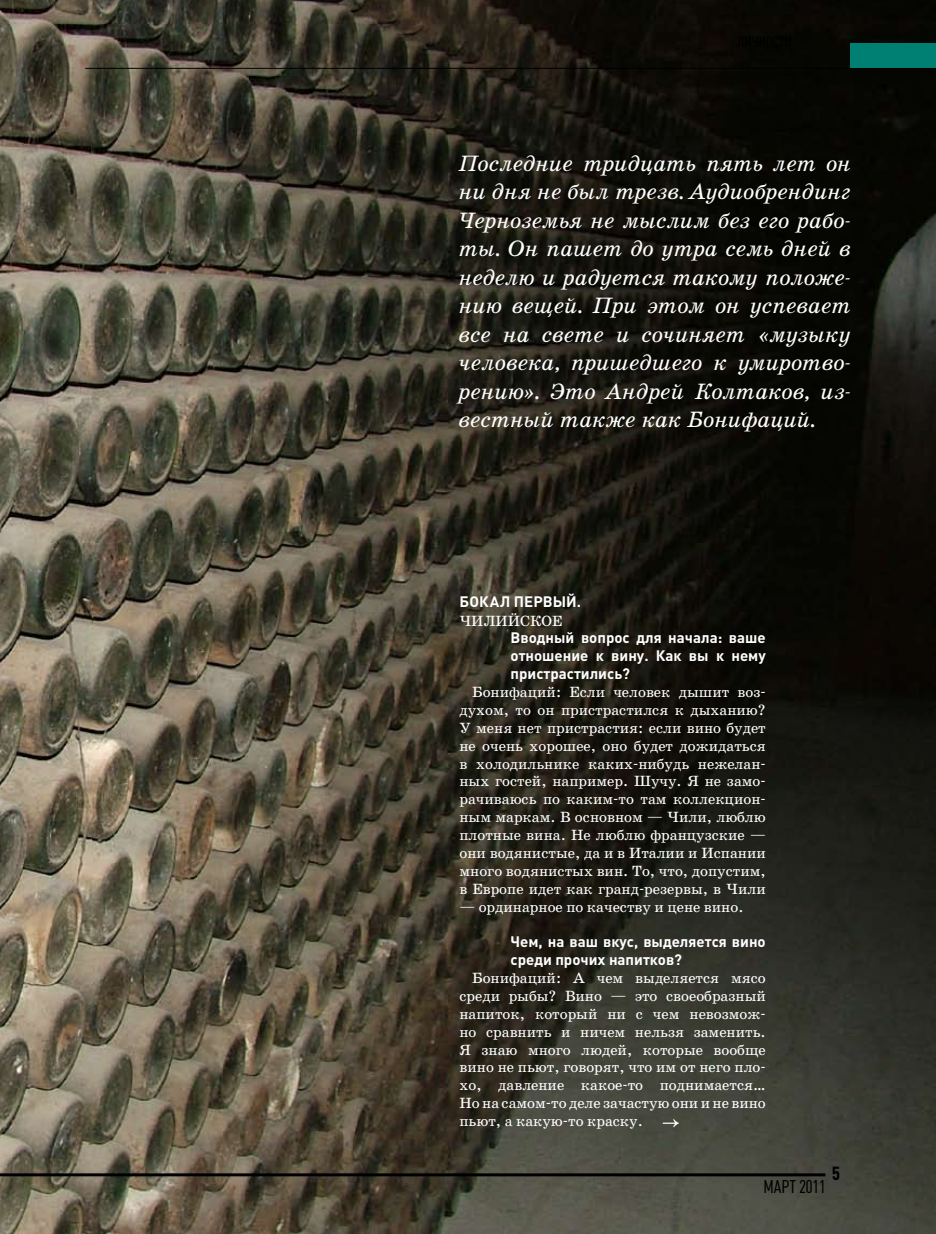
<style>
.page{position:relative;width:936px;height:1234px;background:#fff}
.page>*{position:absolute;margin:0;border:0;box-sizing:border-box;transform-origin:0 0}
.t1{font:italic 22.5px/28.5px "School Book C";letter-spacing:-.01em;color:#fff;text-align:justify}
.t2{font:700 18.75px "Plumb Condensed";color:#000}
.t3{font:18.15px "Plumb Condensed";color:#000}
.t4{font:15px/17.9px "School Book C";color:#fff;text-align:justify}
.t5{font:700 15px/17.9px "DIN Pro";color:#fff;text-align:justify}
</style>
<div class="page">
<img style="left:0;top:0;width:935px;height:1233px">
<svg style="left:662px;top:1118px;width:16px;height:8px"></svg>
<hr style="left:0;top:1172px;width:825px;height:3px;background:#000">
<hr style="left:85px;top:68px;width:850px;height:1px;background:#000">
<div style="left:850px;top:44px;width:85px;height:24px;background:#008073"></div>
<p class="t1" style="left:458px;top:149px;width:394px">Последние тридцать пять лет он ни дня не был трезв. Аудиобрендинг Черноземья не мыслим без его рабо&shy;ты. Он пашет до утра семь дней в неделю и радуется такому положе&shy;нию вещей. При этом он успевает все на свете и сочиняет «музыку человека, пришедшего к умиротво&shy;рению». Это Андрей Колтаков, из&shy;вестный также как Бонифаций.</p>
<p class="t5" style="left:459px;top:592px;width:123px">БОКАЛ ПЕРВЫЙ.</p>
<p class="t4" style="left:459px;top:611px;width:104px">ЧИЛИЙСКОЕ</p>
<p class="t5" style="left:510px;top:628px;width:257px">Вводный вопрос для начала: ваше отношение к вину. Как вы к нему пристрастились?</p>
<p class="t4" style="left:459px;top:683px;width:308px;text-indent:13px">Бонифаций: Если человек дышит воз‑ духом, то он пристрастился к дыханию?<br>У меня нет пристрастия: если вино будет не очень хорошее, оно будет дожидаться в холодильнике каких‑нибудь нежелан‑ ных гостей, например. Шучу. Я не замо‑ рачиваюсь по каким‑то там коллекцион‑ ным маркам. В основном — Чили, люблю плотные вина. Не люблю французские — они водянистые, да и в Италии и Испании много водянистых вин. То, что, допустим, в Европе идет как гранд-резервы, в Чили</p>
<p class="t4" style="left:459px;top:897px;width:285px">— ординарное по качеству и цене вино.</p>
<p class="t5" style="left:510px;top:932px;width:257px">Чем, на ваш вкус, выделяется вино среди прочих напитков?</p>
<p class="t4" style="left:459px;top:969px;width:308px;text-indent:13px">Бонифаций: А чем выделяется мясо среди рыбы? Вино — это своеобразный напиток, который ни с чем невозмож‑ но сравнить и ничем нельзя заменить.<br>Я знаю много людей, которые вообще вино не пьют, говорят, что им от него пло‑ хо, давление какое‑то поднимается… Но на самом‑то деле зачастую они и не вино пьют, а какую‑то краску.</p>
<p class="t3" style="left:763px;top:1177px;width:64px">март 2011</p>
<p class="t2" style="left:831px;top:1162px;width:9px">5</p>
</div>
